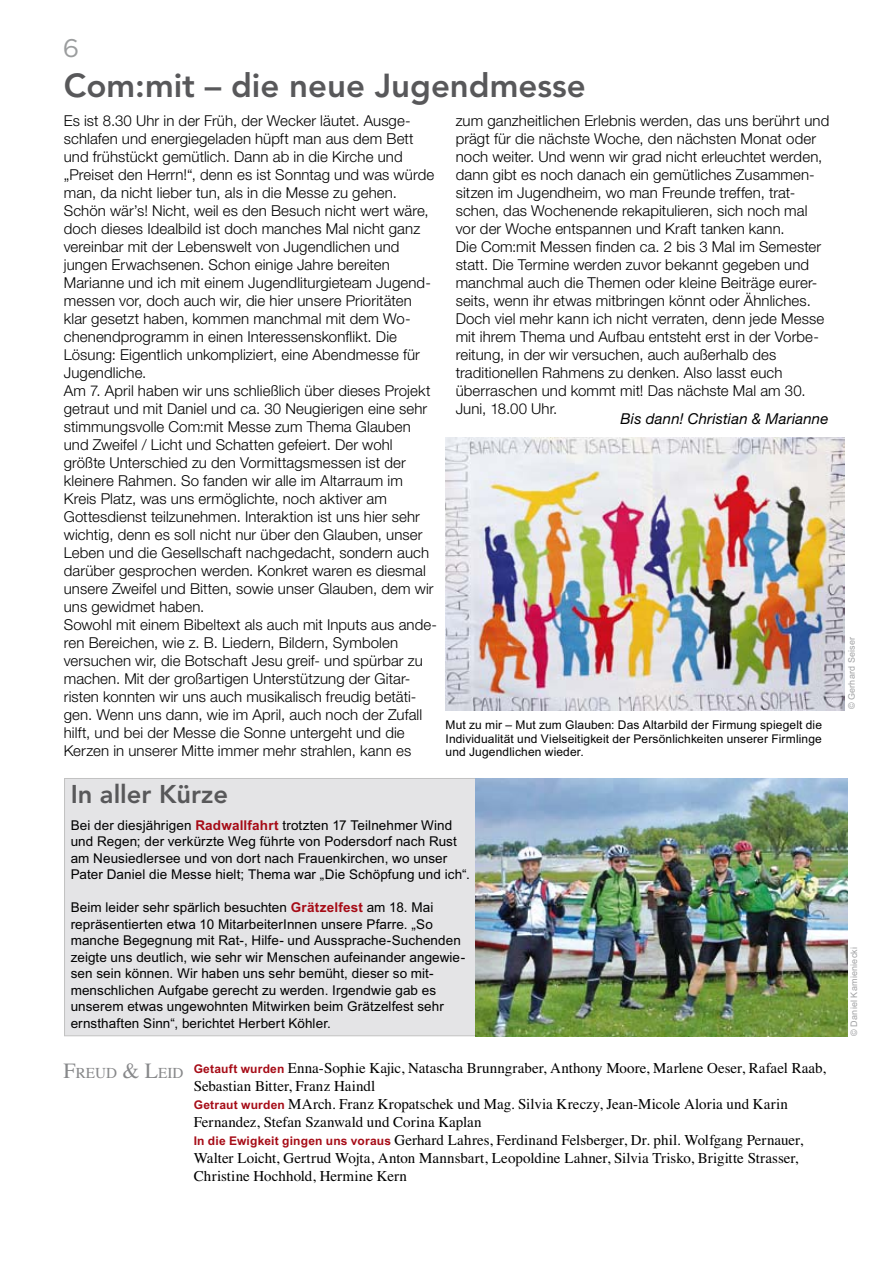
<style>
.page{position:relative;width:893px;height:1263px;background:#fff}
.page>*{position:absolute;margin:0;border:0;box-sizing:border-box;transform-origin:0 0}
.t1{font:800 33px "Avenir";color:#58585a}
.t2{font:800 25.5px "Avenir";color:#58585a}
.t3{font:25.5px "Gotham";color:#9b9d9e}
.t4{font:15.15px "Times";color:#87888a}
.t5{font:300 15px/18px "Helvetica Neue";letter-spacing:.01em;color:#000}
.t6{font:15px/18px "Times";color:#000}
.t7{font:italic 15px "Helvetica Neue";letter-spacing:.01em;color:#000}
.t8{font:13.5px/16.5px "Arial";letter-spacing:.005em;color:#000}
.t9{font:12px/13.5px "Arial";letter-spacing:.01em;color:#000;text-align:justify}
.t10{font:9px "Arial";letter-spacing:.02em;color:#a1a2a4}
.s1{font-weight:700;color:#a60b16}
.s2{font-family:"Arial";font-weight:700;font-size:12px;color:#a60b16}
.s3{font-size:21.75px}
</style>
<div class="page">
<div style="left:64px;top:778px;width:412px;height:258px;background:#e4e4e6"></div>
<img style="left:446px;top:437px;width:399px;height:273px">
<svg style="left:445px;top:704px;width:380px;height:7px;background:#ceced7"></svg>
<img style="left:476px;top:778px;width:371px;height:258px">
<h2 class="t3" style="left:63px;top:36px;width:18px">6</h2>
<h1 class="t1" style="left:64px;top:72px;width:523px">Com:mit – die neue Jugendmesse</h1>
<p class="t5" style="left:64px;top:113px;width:375px">Es ist 8.30 Uhr in der Früh, der Wecker läutet. Ausge&shy;schlafen und energiegeladen hüpft man aus dem Bett und frühstückt gemütlich. Dann ab in die Kirche und „Preiset den Herrn!“, denn es ist Sonntag und was würde man, da nicht lieber tun, als in die Messe zu gehen.<br>Schön wär’s! Nicht, weil es den Besuch nicht wert wäre, doch dieses Idealbild ist doch manches Mal nicht ganz vereinbar mit der Lebenswelt von Jugendlichen und jungen Erwachsenen. Schon einige Jahre bereiten Marianne und ich mit einem Jugendliturgieteam Jugend&shy;messen vor, doch auch wir, die hier unsere Prioritäten klar gesetzt haben, kommen manchmal mit dem Wo&shy;chenendprogramm in einen Interessenskonflikt. Die Lösung: Eigentlich unkompliziert, eine Abendmesse für Jugendliche.<br>Am 7. April haben wir uns schließlich über dieses Projekt getraut und mit Daniel und ca. 30 Neugierigen eine sehr stimmungsvolle Com:mit Messe zum Thema Glauben und Zweifel / Licht und Schatten gefeiert. Der wohl größte Unterschied zu den Vormittagsmessen ist der kleinere Rahmen. So fanden wir alle im Altarraum im Kreis Platz, was uns ermöglichte, noch aktiver am Gottesdienst teilzunehmen. Interaktion ist uns hier sehr wichtig, denn es soll nicht nur über den Glauben, unser Leben und die Gesellschaft nachgedacht, sondern auch darüber gesprochen werden. Konkret waren es diesmal unsere Zweifel und Bitten, sowie unser Glauben, dem wir uns gewidmet haben.<br>Sowohl mit einem Bibeltext als auch mit Inputs aus ande&shy;ren Bereichen, wie z. B. Liedern, Bildern, Symbolen versuchen wir, die Botschaft Jesu greif- und spürbar zu machen. Mit der großartigen Unterstützung der Gitar&shy;risten konnten wir uns auch musikalisch freudig betäti&shy;gen. Wenn uns dann, wie im April, auch noch der Zufall hilft, und bei der Messe die Sonne untergeht und die Kerzen in unserer Mitte immer mehr strahlen, kann es</p>
<p class="t5" style="left:456px;top:113px;width:375px">zum ganzheitlichen Erlebnis werden, das uns berührt und prägt für die nächste Woche, den nächsten Monat oder noch weiter. Und wenn wir grad nicht erleuchtet werden, dann gibt es noch danach ein gemütliches Zusammen&shy;sitzen im Jugendheim, wo man Freunde treffen, trat&shy;schen, das Wochenende rekapitulieren, sich noch mal vor der Woche entspannen und Kraft tanken kann.<br>Die Com:mit Messen finden ca. 2 bis 3 Mal im Semester statt. Die Termine werden zuvor bekannt gegeben und manchmal auch die Themen oder kleine Beiträge eurer&shy;seits, wenn ihr etwas mitbringen könnt oder Ähnliches.<br>Doch viel mehr kann ich nicht verraten, denn jede Messe mit ihrem Thema und Aufbau entsteht erst in der Vorbe&shy;reitung, in der wir versuchen, auch außerhalb des traditionellen Rahmens zu denken. Also lasst euch überraschen und kommt mit! Das nächste Mal am 30.<br>Juni, 18.00 Uhr.</p>
<p class="t7" style="left:620px;top:413px;width:209px">Bis dann! Christian &amp; Marianne</p>
<p class="t9" style="left:446px;top:719px;width:378px">Mut zu mir – Mut zum Glauben: Das Altarbild der Firmung spiegelt die Individualität und Vielseitigkeit der Persönlichkeiten unserer Firmlinge und Jugendlichen wieder.</p>
<h2 class="t2" style="left:71px;top:784px;width:159px">In aller Kürze</h2>
<p class="t8" style="left:71px;top:818px;width:401px">Bei der diesjährigen <span class="s1">Radwallfahrt</span> trotzten 17 Teilnehmer Wind und Regen; der verkürzte Weg führte von Podersdorf nach Rust am Neusiedlersee und von dort nach Frauenkirchen, wo unser Pater Daniel die Messe hielt; Thema war „Die Schöpfung und ich“.</p>
<p class="t8" style="left:71px;top:900px;width:396px">Beim leider sehr spärlich besuchten <span class="s1">Grätzelfest</span> am 18. Mai repräsentierten etwa 10 MitarbeiterInnen unsere Pfarre. „So manche Begegnung mit Rat-, Hilfe- und Aussprache-Suchenden zeigte uns deutlich, wie sehr wir Menschen aufeinander angewie&shy;sen sein können. Wir haben uns sehr bemüht, dieser so mit&shy;menschlichen Aufgabe gerecht zu werden. Irgendwie gab es unserem etwas ungewohnten Mitwirken beim Grätzelfest sehr ernsthaften Sinn“, berichtet Herbert Köhler.</p>
<p class="t6" style="left:194px;top:1061px;width:634px"><span class="s2">Getauft wurden</span> Enna-Sophie Kajic, Natascha Brunngraber, Anthony Moore, Marlene Oeser, Rafael Raab, Sebastian Bitter, Franz Haindl<br><span class="s2">Getraut wurden</span> MArch. Franz Kropatschek und Mag. Silvia Kreczy, Jean-Micole Aloria und Karin Fernandez, Stefan Szanwald und Corina Kaplan<br><span class="s2">In die Ewigkeit gingen uns voraus</span> Gerhard Lahres, Ferdinand Felsberger, Dr. phil. Wolfgang Pernauer, Walter Loicht, Gertrud Wojta, Anton Mannsbart, Leopoldine Lahner, Silvia Trisko, Brigitte Strasser, Christine Hochhold, Hermine Kern</p>
<p class="t4" style="left:64px;top:1064px;width:121px"><span class="s3">F</span>REUD <span class="s3">&amp; L</span>EID</p>
<p class="t10" style="left:848px;top:709px;width:74px;rotate:-90deg">© Gerhard Seiser</p>
<p class="t10" style="left:851px;top:1036px;width:90px;rotate:-90deg">© Daniel Kamieniecki</p>
</div>
